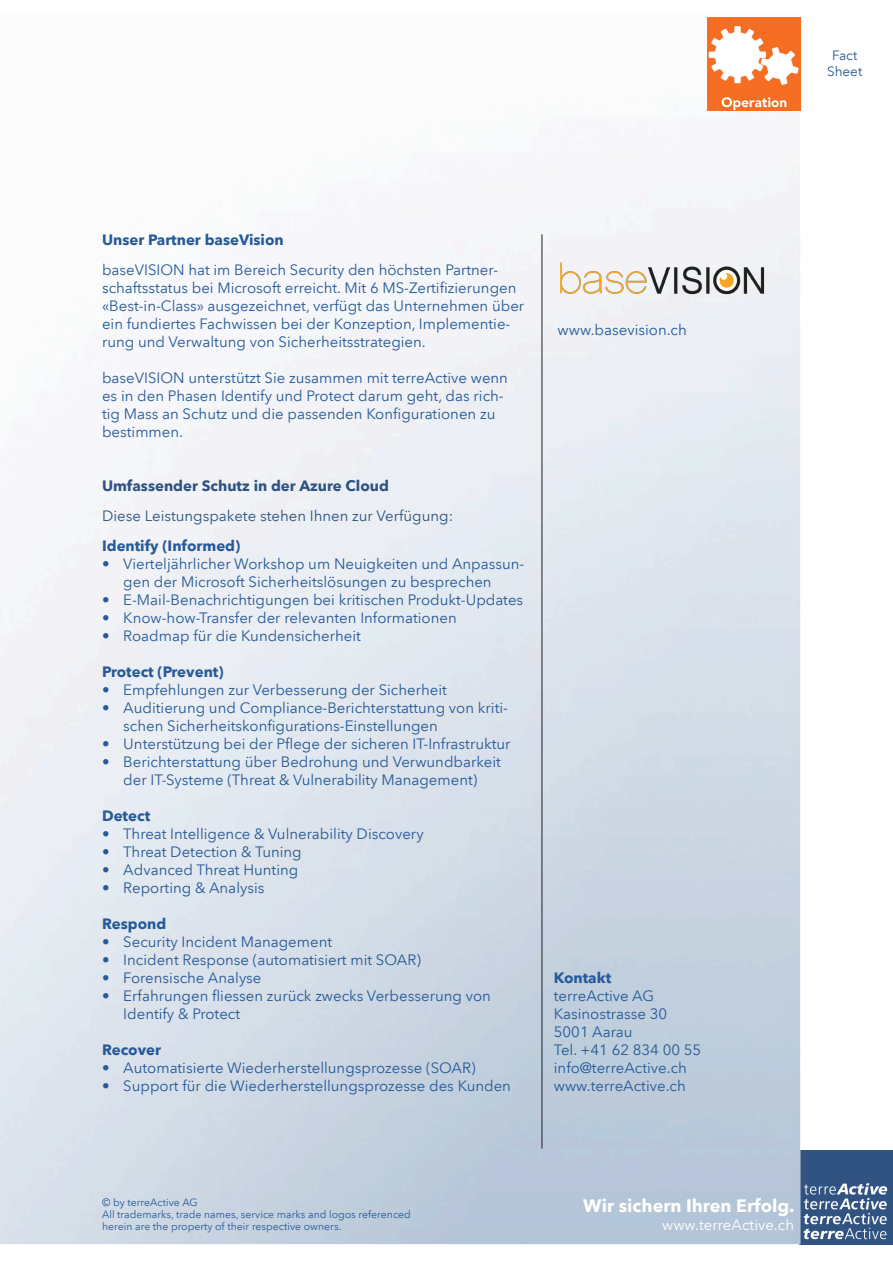
<style>
.page{position:relative;width:893px;height:1263px;background:#fff}
.page>*{position:absolute;margin:0;border:0;box-sizing:border-box;transform-origin:0 0}
.t1{font:700 18px "Avenir Next LT Pro";color:#fff}
.t2{font:15px/18px "Avenir Next LT Pro";color:#265a98}
.t3{font:700 15px "Avenir Next LT Pro";color:#265a98}
.t4{font:15px "Avenir Next LT Pro";color:#2f5381}
.t5{font:700 15px "Avenir Next LT Pro";color:#2f5381}
.t6{font:15px "Avenir Next LT Pro";color:#fff}
.t7{font:13.5px/16.2px "Avenir Next LT Pro";color:#265a98;text-align:center}
.t8{font:10.5px/12px "Avenir Next LT Pro";color:#265a98}
</style>
<div class="page">
<img style="left:800px;top:1151px;width:92px;height:93px">
<img style="left:1px;top:153px;width:799px;height:1091px">
<hr style="left:542px;top:234px;width:1px;height:914px;background:#231f20">
<img style="left:707px;top:17px;width:94px;height:94px">
<img style="left:551px;top:254px;width:221px;height:48px">
<p class="t7" style="left:827px;top:47px;width:37px">Fact<br>Sheet</p>
<p class="t3" style="left:102px;top:231px;width:183px">Unser Partner baseVision</p>
<p class="t2" style="left:102px;top:261px;width:424px">baseVISION hat im Bereich Security den höchsten Partner&shy;schaftsstatus bei Microsoft erreicht. Mit 6 MS-Zertifizierungen «Best-in-Class» ausgezeichnet, verfügt das Unternehmen über ein fundiertes Fachwissen bei der Konzeption, Implementie&shy;rung und Verwaltung von Sicherheitsstrategien.</p>
<p class="t2" style="left:102px;top:369px;width:407px">baseVISION unterstützt Sie zusammen mit terreActive wenn es in den Phasen Identify und Protect darum geht, das rich&shy;tig Mass an Schutz und die passenden Konfigurationen zu bestimmen.</p>
<p class="t5" style="left:102px;top:477px;width:288px">Umfassender Schutz in der Azure Cloud</p>
<p class="t4" style="left:102px;top:507px;width:353px">Diese Leistungspakete stehen Ihnen zur Verfügung:</p>
<p class="t3" style="left:102px;top:537px;width:140px">Identify (Informed)</p>
<p class="t2" style="left:123px;top:555px;width:402px;text-indent:-21px">• Vierteljährlicher Workshop um Neuigkeiten und Anpassun&shy;gen der Microsoft Sicherheitslösungen zu besprechen</p>
<p class="t2" style="left:102px;top:591px;width:423px">• E-Mail-Benachrichtigungen bei kritischen Produkt-Updates</p>
<p class="t2" style="left:102px;top:609px;width:356px">• Know-how-Transfer der relevanten Informationen</p>
<p class="t2" style="left:102px;top:627px;width:260px">• Roadmap für die Kundensicherheit</p>
<p class="t3" style="left:102px;top:663px;width:123px">Protect (Prevent)</p>
<p class="t2" style="left:102px;top:681px;width:346px">• Empfehlungen zur Verbesserung der Sicherheit</p>
<p class="t2" style="left:123px;top:699px;width:386px;text-indent:-21px">• Auditierung und Compliance-Berichterstattung von kriti&shy;schen Sicherheitskonfigurations-Einstellungen</p>
<p class="t2" style="left:102px;top:735px;width:410px">• Unterstützung bei der Pflege der sicheren IT-Infrastruktur</p>
<p class="t2" style="left:102px;top:753px;width:400px;text-align:center">• Berichterstattung über Bedrohung und Verwundbarkeit der IT-Systeme (Threat &amp; Vulnerability Management)</p>
<p class="t3" style="left:102px;top:807px;width:50px">Detect</p>
<p class="t2" style="left:102px;top:825px;width:323px">• Threat Intelligence &amp; Vulnerability Discovery</p>
<p class="t2" style="left:102px;top:843px;width:201px">• Threat Detection &amp; Tuning</p>
<p class="t2" style="left:102px;top:861px;width:198px">• Advanced Threat Hunting</p>
<p class="t2" style="left:102px;top:879px;width:164px">• Reporting &amp; Analysis</p>
<p class="t3" style="left:102px;top:915px;width:66px">Respond</p>
<p class="t2" style="left:102px;top:933px;width:232px">• Security Incident Management</p>
<p class="t2" style="left:102px;top:951px;width:320px">• Incident Response (automatisiert mit SOAR)</p>
<p class="t2" style="left:102px;top:969px;width:161px">• Forensische Analyse</p>
<p class="t2" style="left:123px;top:987px;width:369px;text-indent:-21px">• Erfahrungen fliessen zurück zwecks Verbesserung von<br>Identify &amp; Protect</p>
<p class="t3" style="left:102px;top:1041px;width:61px">Recover</p>
<p class="t2" style="left:102px;top:1059px;width:375px">• Automatisierte Wiederherstellungsprozesse (SOAR)</p>
<p class="t2" style="left:102px;top:1077px;width:410px">• Support für die Wiederherstellungsprozesse des Kunden</p>
<p class="t2" style="left:558px;top:320px;width:131px">www.basevision.ch</p>
<p class="t3" style="left:554px;top:968px;width:59px">Kontakt</p>
<p class="t2" style="left:554px;top:986px;width:149px">terreActive AG<br>Kasinostrasse 30<br>5001 Aarau<br>Tel. +41 62 834 00 55 info@terreActive.ch www.terreActive.ch</p>
<p class="t8" style="left:102px;top:1196px;width:310px">© by terreActive AG<br>All trademarks, trade names, service marks and logos referenced herein are the property of their respective owners.</p>
<p class="t1" style="left:583px;top:1195px;width:213px">Wir sichern Ihren Erfolg.</p>
<p class="t6" style="left:662px;top:1216px;width:133px">www.terreActive.ch</p>
</div>
